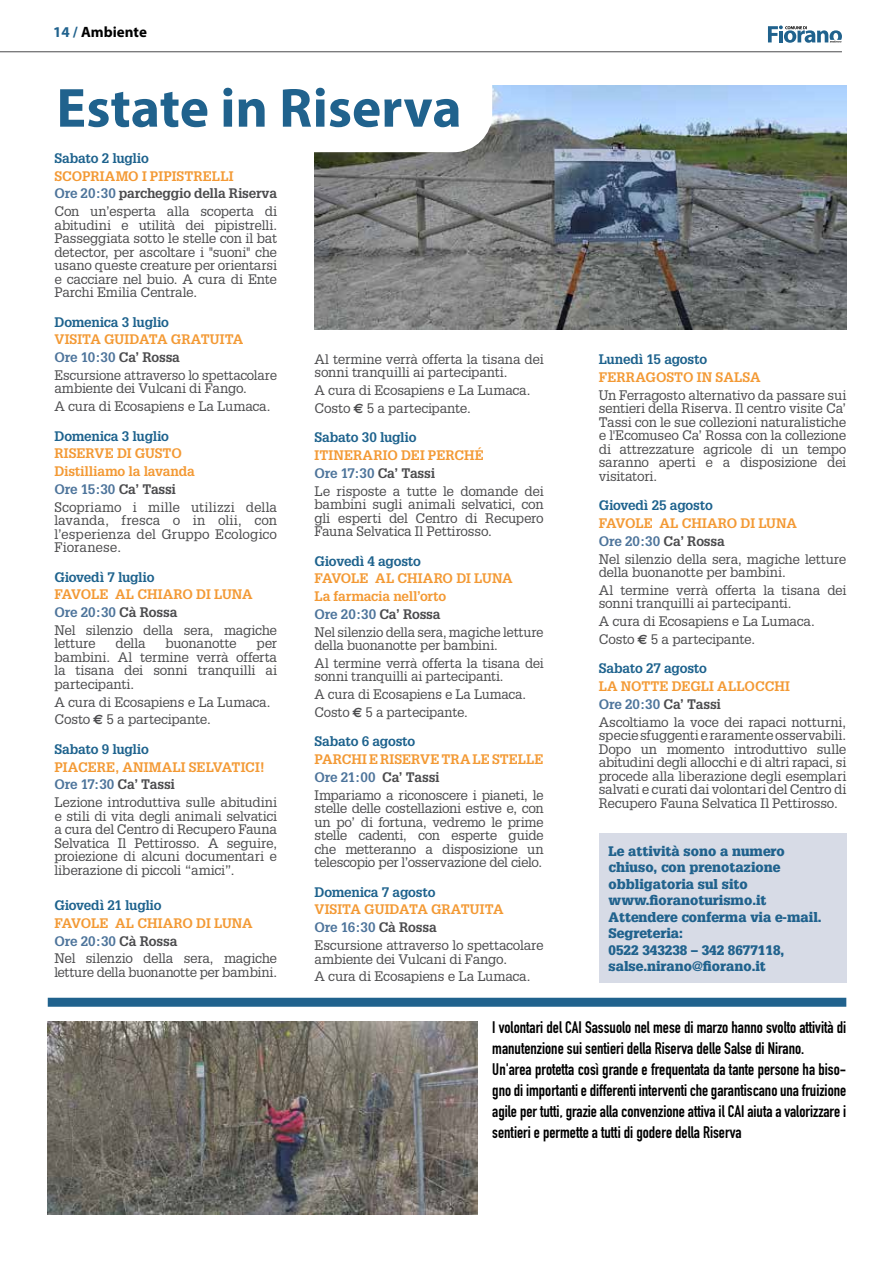
<style>
.page{position:relative;width:893px;height:1263px;background:#fff}
.page>*{position:absolute;margin:0;border:0;box-sizing:border-box;transform-origin:0 0}
.t1{font:700 55.5px "Myriad Pro";color:#20628d}
.t2{font:700 16.5px/20.9px "DIN Condensed";color:#000}
.t3{font:700 15px "Myriad Pro";color:#000}
.t4{font:13.5px/13.5px "Glypha";letter-spacing:-.015em;color:#4b4b4d}
.t5{font:700 13.5px/17.7px "Glypha";letter-spacing:-.01em;color:#f39934}
.t6{font:700 13.5px "Glypha";letter-spacing:-.02em;color:#1d628d}
.t7{font:900 13.5px/16.5px "Glypha";color:#20628d}
.s1{color:#20628d}
.s2{font-weight:700;color:#f39934}
.s3{font-weight:700;color:#4d749b}
.s4{font-weight:700}
.s5{color:#4d749b}
.s6{color:#4b4b4d}
.s7{font-weight:400;color:#4b4b4d}
.s8{font-family:"Euro Sans";font-weight:700}
</style>
<div class="page">
<img style="left:314px;top:85px;width:532px;height:245px">
<svg style="left:768px;top:26px;width:74px;height:17px"></svg>
<hr style="left:0;top:52px;width:842px;height:1px;background:#4b4b4d">
<svg style="left:314px;top:85px;width:178px;height:67px"></svg>
<img style="left:48px;top:1021px;width:429px;height:193px">
<div style="left:48px;top:998px;width:798px;height:9px;background:#20628d"></div>
<div style="left:599px;top:834px;width:247px;height:149px;background:#d7dbe6"></div>
<p class="t3" style="left:53px;top:22px;width:95px"><span class="s1">14 /</span> Ambiente</p>
<h1 class="t1" style="left:56px;top:72px;width:407px">Estate in Riserva</h1>
<p class="t6" style="left:54px;top:150px;width:96px">Sabato 2 luglio</p>
<p class="t4" style="left:54px;top:167px;width:224px;line-height:17.7px"><span class="s2">SCOPRIAMO I PIPISTRELLI<br></span><span class="s3">Ore 20:30</span> <span class="s4">parcheggio della Riserva<br></span>Con un’esperta alla scoperta di</p>
<p class="t4" style="left:54px;top:218px;width:224px;text-align:justify">abitudini e utilità dei pipistrelli.<br>Passeggiata sotto le stelle con il bat detector, per ascoltare i "suoni" che usano queste creature per orientarsi e cacciare nel buio. A cura di Ente Parchi Emilia Centrale.</p>
<p class="t6" style="left:54px;top:313px;width:116px">Domenica 3 luglio</p>
<p class="t4" style="left:54px;top:330px;width:224px;line-height:17.7px"><span class="s2">VISITA GUIDATA GRATUITA<br></span><span class="s3">Ore 10:30</span> <span class="s4">Ca’ Rossa<br></span>Escursione attraverso lo spettacolare</p>
<p class="t4" style="left:54px;top:379px;width:218px;line-height:17.7px">ambiente dei Vulcani di Fango.<br>A cura di Ecosapiens e La Lumaca.</p>
<p class="t6" style="left:54px;top:427px;width:116px">Domenica 3 luglio</p>
<p class="t5" style="left:54px;top:444px;width:224px">RISERVE DI GUSTO<br>Distilliamo la lavanda<br><span class="s5">Ore 15:30</span> <span class="s6">Ca’ Tassi<br></span><span class="s7">Scopriamo i mille utilizzi della</span></p>
<p class="t4" style="left:54px;top:513px;width:224px;text-align:justify">lavanda, fresca o in olii, con l’esperienza del Gruppo Ecologico Fioranese.</p>
<p class="t6" style="left:54px;top:568px;width:102px">Giovedì 7 luglio</p>
<p class="t4" style="left:54px;top:585px;width:224px;line-height:17.7px"><span class="s2">FAVOLE AL CHIARO DI LUNA<br></span><span class="s3">Ore 20:30</span> <span class="s4">Cà Rossa<br></span>Nel silenzio della sera, magiche</p>
<p class="t4" style="left:54px;top:637px;width:43px">letture</p>
<p class="t4" style="left:116px;top:637px;width:32px">della</p>
<p class="t4" style="left:166px;top:637px;width:73px">buonanotte</p>
<p class="t4" style="left:54px;top:637px;width:224px;text-align:justify;text-indent:202px">per bambini. Al termine verrà offerta la tisana dei sonni tranquilli ai partecipanti.</p>
<p class="t4" style="left:54px;top:693px;width:218px;line-height:17.7px">A cura di Ecosapiens e La Lumaca.<br>Costo <span class="s8">€</span> 5 a partecipante.</p>
<p class="t6" style="left:54px;top:741px;width:96px">Sabato 9 luglio</p>
<p class="t4" style="left:54px;top:758px;width:224px;line-height:17.7px"><span class="s2">PIACERE, ANIMALI SELVATICI!<br></span><span class="s3">Ore 17:30</span> <span class="s4">Ca’ Tassi<br></span>Lezione introduttiva sulle abitudini</p>
<p class="t4" style="left:54px;top:809px;width:224px;text-align:justify">e stili di vita degli animali selvatici a cura del Centro di Recupero Fauna Selvatica Il Pettirosso. A seguire, proiezione di alcuni documentari e liberazione di piccoli “amici”.</p>
<p class="t6" style="left:54px;top:897px;width:109px">Giovedì 21 luglio</p>
<p class="t4" style="left:54px;top:914px;width:224px;line-height:17.7px"><span class="s2">FAVOLE AL CHIARO DI LUNA<br></span><span class="s3">Ore 20:30</span> <span class="s4">Cà Rossa<br></span>Nel silenzio della sera, magiche</p>
<p class="t4" style="left:54px;top:965px;width:224px">letture della buonanotte per bambini.</p>
<p class="t4" style="left:314px;top:352px;width:231px">Al termine verrà offerta la tisana dei sonni tranquilli ai partecipanti.</p>
<p class="t4" style="left:314px;top:381px;width:218px;line-height:17.7px">A cura di Ecosapiens e La Lumaca.<br>Costo <span class="s8">€</span> 5 a partecipante.</p>
<p class="t6" style="left:314px;top:429px;width:103px">Sabato 30 luglio</p>
<p class="t4" style="left:314px;top:446px;width:231px;line-height:17.7px"><span class="s2">ITINERARIO DEI PERCHÉ<br></span><span class="s3">Ore 17:30</span> <span class="s4">Ca’ Tassi<br></span>Le risposte a tutte le domande dei</p>
<p class="t4" style="left:314px;top:497px;width:231px;text-align:justify">bambini sugli animali selvatici, con gli esperti del Centro di Recupero Fauna Selvatica Il Pettirosso.</p>
<p class="t6" style="left:314px;top:552px;width:108px">Giovedì 4 agosto</p>
<p class="t5" style="left:314px;top:569px;width:231px">FAVOLE AL CHIARO DI LUNA<br>La farmacia nell’orto<br><span class="s5">Ore 20:30</span> <span class="s6">Ca’ Rossa<br></span><span class="s7">Nel silenzio della sera, magiche letture</span></p>
<p class="t4" style="left:314px;top:636px;width:231px;line-height:17.7px">della buonanotte per bambini.<br>Al termine verrà offerta la tisana dei</p>
<p class="t4" style="left:314px;top:667px;width:213px;line-height:17.7px">sonni tranquilli ai partecipanti.<br>A cura di Ecosapiens e La Lumaca.<br>Costo <span class="s8">€</span> 5 a partecipante.</p>
<p class="t6" style="left:314px;top:733px;width:102px">Sabato 6 agosto</p>
<p class="t4" style="left:314px;top:750px;width:231px;line-height:17.7px"><span class="s2">PARCHI E RISERVE TRA LE STELLE<br></span><span class="s3">Ore 21:00</span> <span class="s4">Ca’ Tassi<br></span>Impariamo a riconoscere i pianeti, le</p>
<p class="t4" style="left:314px;top:801px;width:231px;text-align:justify">stelle delle costellazioni estive e, con un po’ di fortuna, vedremo le prime stelle cadenti, con esperte guide che metteranno a disposizione un telescopio per l’osservazione del cielo.</p>
<p class="t6" style="left:314px;top:883px;width:122px">Domenica 7 agosto</p>
<p class="t4" style="left:314px;top:900px;width:231px;line-height:17.7px"><span class="s2">VISITA GUIDATA GRATUITA<br></span><span class="s3">Ore 16:30</span> <span class="s4">Cà Rossa<br></span>Escursione attraverso lo spettacolare</p>
<p class="t4" style="left:314px;top:949px;width:218px;line-height:17.7px">ambiente dei Vulcani di Fango.<br>A cura di Ecosapiens e La Lumaca.</p>
<p class="t6" style="left:599px;top:351px;width:110px">Lunedì 15 agosto</p>
<p class="t5" style="left:599px;top:368px;width:163px">FERRAGOSTO IN SALSA</p>
<p class="t4" style="left:599px;top:388px;width:249px;text-align:justify">Un Ferragosto alternativo da passare sui sentieri della Riserva. Il centro visite Ca’ Tassi con le sue collezioni naturalistiche e l'Ecomuseo Ca’ Rossa con la collezione di attrezzature agricole di un tempo saranno aperti e a disposizione dei visitatori.</p>
<p class="t6" style="left:599px;top:497px;width:116px">Giovedì 25 agosto</p>
<p class="t4" style="left:599px;top:514px;width:249px;line-height:17.7px"><span class="s2">FAVOLE AL CHIARO DI LUNA<br></span><span class="s3">Ore 20:30</span> <span class="s4">Ca’ Rossa<br></span>Nel silenzio della sera, magiche letture</p>
<p class="t4" style="left:599px;top:563px;width:249px;line-height:17.7px">della buonanotte per bambini.<br>Al termine verrà offerta la tisana dei</p>
<p class="t4" style="left:599px;top:594px;width:218px;line-height:17.7px">sonni tranquilli ai partecipanti.<br>A cura di Ecosapiens e La Lumaca.<br>Costo <span class="s8">€</span> 5 a partecipante.</p>
<p class="t6" style="left:599px;top:660px;width:110px">Sabato 27 agosto</p>
<p class="t4" style="left:599px;top:677px;width:249px;line-height:17.7px"><span class="s2">LA NOTTE DEGLI ALLOCCHI<br></span><span class="s3">Ore 20:30</span> <span class="s4">Ca’ Tassi<br></span>Ascoltiamo la voce dei rapaci notturni,</p>
<p class="t4" style="left:599px;top:728px;width:249px;text-align:justify">specie sfuggenti e raramente osservabili.<br>Dopo un momento introduttivo sulle abitudini degli allocchi e di altri rapaci, si procede alla liberazione degli esemplari salvati e curati dai volontari del Centro di Recupero Fauna Selvatica Il Pettirosso.</p>
<p class="t7" style="left:609px;top:843px;width:215px">Le attività sono a numero chiuso, con prenotazione obbligatoria sul sito www.fioranoturismo.it<br>Attendere conferma via e-mail.<br>Segreteria:<br>0522 343238 – 342 8677118, salse.nirano@fiorano.it</p>
<p class="t2" style="left:492px;top:1017px;width:355px">I volontari del CAI Sassuolo nel mese di marzo hanno svolto attività di manutenzione sui sentieri della Riserva delle Salse di Nirano.<br>Un'area protetta così grande e frequentata da tante persone ha biso&shy;gno di importanti e differenti interventi che garantiscano una fruizione agile per tutti, grazie alla convenzione attiva il CAI aiuta a valorizzare i sentieri e permette a tutti di godere della Riserva</p>
</div>
